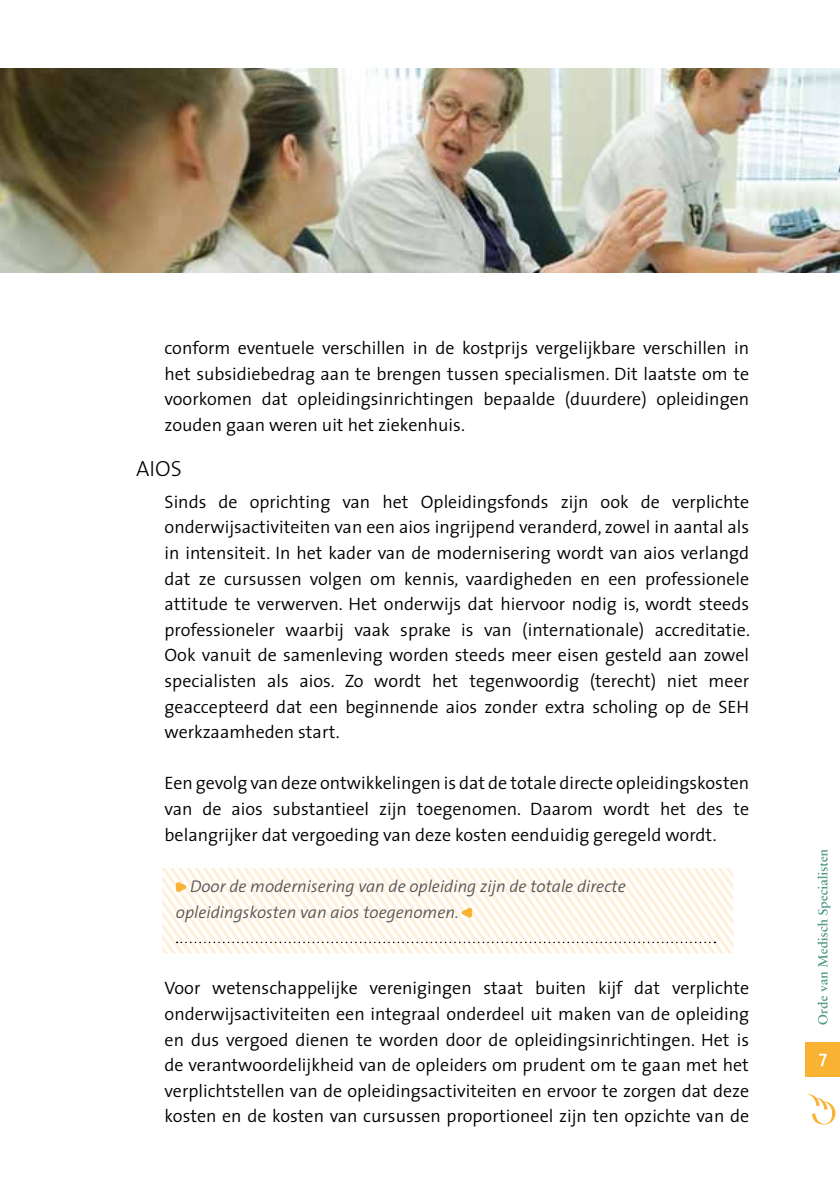
<style>
.page{position:relative;width:840px;height:1191px;background:#fff}
.page>*{position:absolute;margin:0;border:0;box-sizing:border-box;transform-origin:0 0}
.t1{font:300 22px "The Mix";color:#000}
.t2{font:300 18px/25.6px "The Sans";color:#000;text-align:justify}
.t3{font:600 18px "The Mix";color:#fff}
.t4{font:italic 300 17px/25.6px "The Sans";color:#565655}
</style>
<div class="page">
<img style="left:0;top:68px;width:839px;height:204px">
<svg style="left:807px;top:1094px;width:27px;height:31px"></svg>
<div style="left:805px;top:1042px;width:34px;height:34px;background:#f9b231"></div>
<svg style="left:817px;top:849px;width:13px;height:175px"></svg>
<svg style="left:162px;top:868px;width:570px;height:85px"></svg>
<p class="t2" style="left:164px;top:335px;width:585px">conform eventuele verschillen in de kostprijs vergelijkbare verschillen in het subsidiebedrag aan te brengen tussen specialismen. Dit laatste om te voorkomen dat opleidingsinrichtingen bepaalde (duurdere) opleidingen zouden gaan weren uit het ziekenhuis.</p>
<p class="t1" style="left:136px;top:450px;width:47px">Aios</p>
<p class="t2" style="left:164px;top:488px;width:586px">Sinds de oprichting van het Opleidingsfonds zijn ook de verplichte onderwijsactiviteiten van een aios ingrijpend veranderd, zowel in aantal als in intensiteit. In het kader van de modernisering wordt van aios verlangd dat ze cursussen volgen om kennis, vaardigheden en een professionele attitude te verwerven. Het onderwijs dat hiervoor nodig is, wordt steeds professioneler waarbij vaak sprake is van (internationale) accreditatie.<br>Ook vanuit de samenleving worden steeds meer eisen gesteld aan zowel specialisten als aios. Zo wordt het tegenwoordig (terecht) niet meer geaccepteerd dat een beginnende aios zonder extra scholing op de SEH werkzaamheden start.</p>
<p class="t2" style="left:164px;top:770px;width:585px">Een gevolg van deze ontwikkelingen is dat de totale directe opleidingskosten van de aios substantieel zijn toegenomen. Daarom wordt het des te belangrijker dat vergoeding van deze kosten eenduidig geregeld wordt.</p>
<p class="t4" style="left:176px;top:873px;width:451px;text-indent:14px">Door de modernisering van de opleiding zijn de totale directe opleidingskosten van aios toegenomen.</p>
<p class="t2" style="left:164px;top:975px;width:585px">Voor wetenschappelijke verenigingen staat buiten kijf dat verplichte onderwijsactiviteiten een integraal onderdeel uit maken van de opleiding en dus vergoed dienen te worden door de opleidingsinrichtingen. Het is de verantwoordelijkheid van de opleiders om prudent om te gaan met het verplichtstellen van de opleidingsactiviteiten en ervoor te zorgen dat deze kosten en de kosten van cursussen proportioneel zijn ten opzichte van de</p>
<p class="t3" style="left:818px;top:1042px;width:10px">7</p>
</div>
